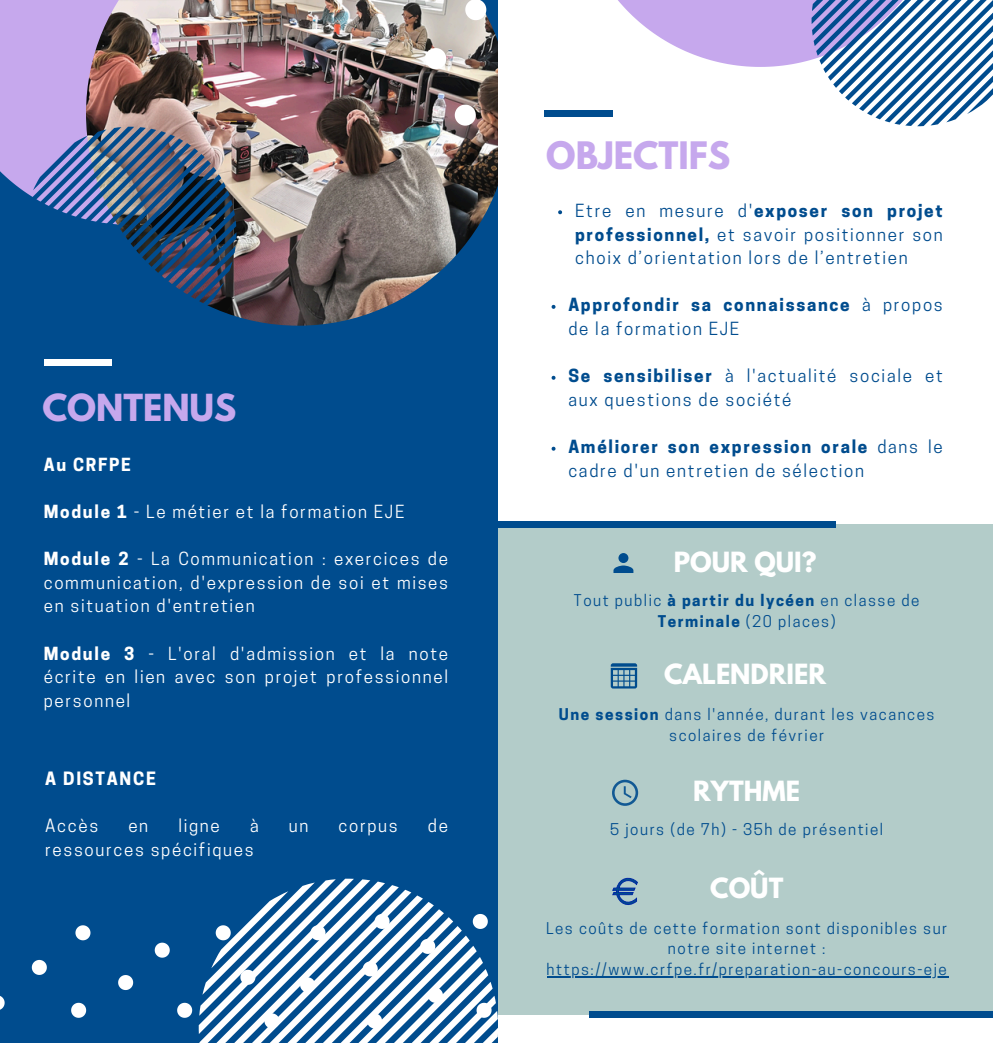
<style>
.page{position:relative;width:993px;height:1043px;background:#fff}
.page>*{position:absolute;margin:0;border:0;box-sizing:border-box;transform-origin:0 0}
.t1{font:700 33.6px "League Spartan";color:#c6a8ed}
.t2{font:700 33.07px "League Spartan";color:#c6a8ed}
.t3{font:700 24.68px "League Spartan";color:#fff}
.t4{font:700 17.15px "Cooper Hewitt";letter-spacing:.1em;color:#fff}
.t5{font:16.97px/23.6px "Cooper Hewitt";letter-spacing:.1em;color:#fff;text-align:justify}
.t6{font:16.97px/23.6px "Cooper Hewitt";letter-spacing:.1em;color:#004c8e}
.t7{font:700 16.97px/23.6px "Cooper Hewitt";letter-spacing:.1em;color:#004c8e}
.t8{font:700 16.97px "Cooper Hewitt";letter-spacing:.1em;color:#fff}
.t9{font:15.22px/20.3px "Cooper Hewitt";letter-spacing:.1em;color:#004c8e;text-align:center}
.s1{font-weight:700}
.s2{font-weight:400}
</style>
<div class="page">
<div style="left:0;top:0;width:992px;height:1042px;background:#004c8e"></div>
<div style="left:0;top:0;width:86px;height:192px;background:#c6a8ed"></div>
<img style="left:86px;top:0;width:412px;height:325px">
<div style="left:498px;top:0;width:494px;height:1042px;background:#fff"></div>
<img style="left:24px;top:127px;width:212px;height:198px">
<svg style="left:465px;top:0;width:21px;height:20px"></svg>
<svg style="left:454px;top:105px;width:21px;height:21px"></svg>
<svg style="left:568px;top:110px;width:21px;height:1px"></svg>
<svg style="left:425px;top:48px;width:21px;height:21px"></svg>
<div style="left:498px;top:524px;width:494px;height:490px;background:#b3ccc9"></div>
<div style="left:478px;top:521px;width:357px;height:6px;background:#004c8e"></div>
<div style="left:589px;top:1011px;width:403px;height:6px;background:#004c8e"></div>
<svg style="left:613px;top:553px;width:20px;height:20px"></svg>
<svg style="left:610px;top:663px;width:27px;height:25px"></svg>
<svg style="left:612px;top:779px;width:26px;height:26px"></svg>
<svg style="left:199px;top:878px;width:299px;height:164px"></svg>
<svg style="left:75px;top:925px;width:15px;height:15px"></svg>
<svg style="left:177px;top:1002px;width:15px;height:15px"></svg>
<svg style="left:240px;top:969px;width:15px;height:15px"></svg>
<svg style="left:367px;top:1013px;width:15px;height:15px"></svg>
<svg style="left:0;top:996px;width:5px;height:13px"></svg>
<svg style="left:420px;top:938px;width:15px;height:15px"></svg>
<svg style="left:216px;top:925px;width:15px;height:15px"></svg>
<svg style="left:300px;top:976px;width:15px;height:15px"></svg>
<svg style="left:374px;top:913px;width:15px;height:15px"></svg>
<svg style="left:118px;top:975px;width:15px;height:14px"></svg>
<svg style="left:476px;top:1002px;width:15px;height:15px"></svg>
<svg style="left:32px;top:959px;width:15px;height:15px"></svg>
<svg style="left:71px;top:1002px;width:15px;height:15px"></svg>
<svg style="left:310px;top:925px;width:15px;height:15px"></svg>
<svg style="left:264px;top:1013px;width:15px;height:15px"></svg>
<svg style="left:155px;top:942px;width:15px;height:15px"></svg>
<svg style="left:362px;top:961px;width:15px;height:15px"></svg>
<svg style="left:428px;top:987px;width:15px;height:15px"></svg>
<svg style="left:472px;top:913px;width:15px;height:15px"></svg>
<div style="left:44px;top:359px;width:67px;height:6px;background:#fff"></div>
<svg style="left:618px;top:0;width:193px;height:67px"></svg>
<svg style="left:811px;top:0;width:181px;height:126px"></svg>
<div style="left:544px;top:111px;width:68px;height:6px;background:#004c8e"></div>
<svg style="left:612px;top:877px;width:25px;height:28px"></svg>
<svg style="left:558px;top:210px;width:4px;height:4px"></svg>
<svg style="left:551px;top:305px;width:4px;height:4px"></svg>
<svg style="left:551px;top:376px;width:4px;height:3px"></svg>
<svg style="left:551px;top:446px;width:4px;height:4px"></svg>
<hr style="left:546px;top:975px;width:402px;height:1px;background:#004c8e">
<p class="t2" style="left:42px;top:391px;width:195px">CONTENUS</p>
<p class="t8" style="left:44px;top:457px;width:88px">Au CRFPE</p>
<p class="t5" style="left:44px;top:501px;width:362px"><span class="s1">Module 1</span> - Le métier et la formation EJE</p>
<h2 class="t5" style="left:44px;top:549px;width:405px"><span class="s1">Module 2</span> - La Communication : exercices de communication, d'expression de soi et mises en situation d'entretien</h2>
<p class="t5" style="left:44px;top:643px;width:405px"><span class="s1">Module 3</span> - L'oral d'admission et la note écrite en lien avec son projet professionnel personnel</p>
<p class="t4" style="left:45px;top:771px;width:112px">A DISTANCE</p>
<h2 class="t5" style="left:45px;top:815px;width:54px">Accès</h2>
<h2 class="t5" style="left:128px;top:815px;width:21px">en</h2>
<h2 class="t5" style="left:178px;top:815px;width:43px">ligne</h2>
<h2 class="t5" style="left:250px;top:815px;width:10px">à</h2>
<h2 class="t5" style="left:289px;top:815px;width:21px">un</h2>
<h2 class="t5" style="left:338px;top:815px;width:61px">corpus</h2>
<h2 class="t5" style="left:428px;top:815px;width:22px">de</h2>
<h2 class="t5" style="left:45px;top:839px;width:210px">ressources spécifiques</h2>
<h1 class="t1" style="left:546px;top:139px;width:185px">OBJECTIFS</h1>
<p class="t6" style="left:575px;top:201px;width:369px;text-align:justify">Etre en mesure d'<span class="s1">exposer son projet professionnel,</span> et savoir positionner son choix d’orientation lors de l’entretien</p>
<h1 class="t7" style="left:568px;top:295px;width:376px">Approfondir sa connaissance <span class="s2">à propos de la formation EJE</span></h1>
<p class="t6" style="left:568px;top:366px;width:376px"><span class="s1">Se sensibiliser</span> à l'actualité sociale et aux questions de société</p>
<p class="t6" style="left:568px;top:437px;width:376px"><span class="s1">Améliorer son expression orale</span> dans le cadre d'un entretien de sélection</p>
<p class="t3" style="left:673px;top:550px;width:144px">POUR QUI?</p>
<p class="t9" style="left:574px;top:592px;width:347px">Tout public <span class="s1">à partir du lycéen</span> en classe de<br><span class="s1">Terminale</span> (20 places)</p>
<p class="t3" style="left:664px;top:661px;width:163px">CALENDRIER</p>
<h2 class="t9" style="left:559px;top:706px;width:377px"><span class="s1">Une session</span> dans l'année, durant les vacances scolaires de février</h2>
<p class="t3" style="left:693px;top:779px;width:108px">RYTHME</p>
<p class="t9" style="left:610px;top:820px;width:274px">5 jours (de 7h) - 35h de présentiel</p>
<p class="t3" style="left:710px;top:875px;width:75px">COÛT</p>
<p class="t9" style="left:546px;top:919px;width:402px">Les coûts de cette formation sont disponibles sur notre site internet :</p>
<h2 class="t9" style="left:546px;top:960px;width:402px">https://www.crfpe.fr/preparation-au-concours-eje</h2>
</div>
